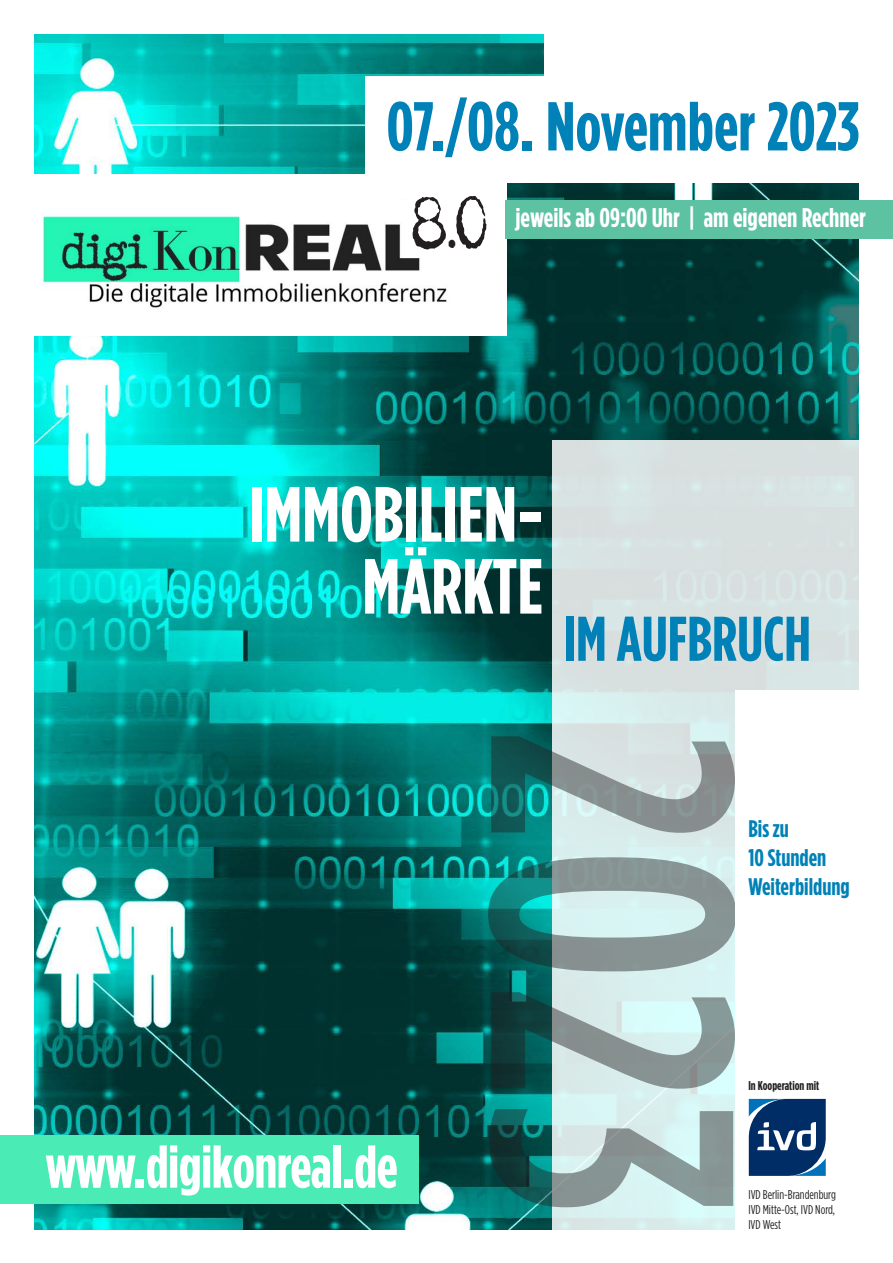
<style>
.page{position:relative;width:893px;height:1263px;background:#fff}
.page>*{position:absolute;margin:0;border:0;box-sizing:border-box;transform-origin:0 0}
.t1{font:500 345.75px "Gotham Condensed";color:rgb(35 31 32/.45)}
.t2{font:700 78px "Gotham Condensed";color:#fff}
.t3{font:78px "Typeka";color:#231f20;scale:.8 1}
.t4{font:700 69px "Gotham Condensed";color:#0082b8}
.t5{font:700 63px "Gotham Condensed";color:#0082b8}
.t6{font:700 60px "Gotham Condensed";letter-spacing:-.01em;color:#fff}
.t7{font:700 27px "Gotham Condensed";color:#fff}
.t8{font:700 24px/28.8px "Gotham Condensed";color:#0082b8}
.t9{font:12.75px/15px "Gotham Condensed";color:#231f20}
.t10{font:700 12.75px "Gotham Condensed";color:#231f20}
.s1{font-size:39px}
</style>
<div class="page">
<img style="left:34px;top:34px;width:825px;height:1195px">
<div style="left:544px;top:12px;width:327px;height:99px;background:#fff"></div>
<div style="left:552px;top:440px;width:327px;height:823px;background:#fff;opacity:.85"></div>
<div style="left:365px;top:77px;width:528px;height:106px;background:#fff"></div>
<div style="left:736px;top:690px;width:157px;height:569px;background:#fff"></div>
<div style="left:0;top:1136px;width:419px;height:68px;background:#4bebb5"></div>
<div style="left:0;top:175px;width:506px;height:161px;background:#fff"></div>
<img style="left:42px;top:215px;width:405px;height:93px">
<div style="left:506px;top:200px;width:387px;height:38px;background:#5cc2a1"></div>
<svg style="left:749px;top:1099px;width:77px;height:77px;background:#285384"></svg>
<div style="left:403px;top:200px;width:99px;height:57px;background:#fff"></div>
<p class="t4" style="left:386px;top:102px;width:475px">07./08. November 2023</p>
<p class="t3" style="left:409px;top:178px;width:102px">8<span class="s1">.</span>0</p>
<p class="t7" style="left:516px;top:208px;width:352px">jeweils ab 09:00 Uhr | am eigenen Rechner</p>
<p class="t2" style="left:249px;top:487px;width:296px">IMMOBILIEN-</p>
<p class="t2" style="left:362px;top:559px;width:182px">MÄRKTE</p>
<p class="t5" style="left:564px;top:616px;width:249px">IM AUFBRUCH</p>
<p class="t6" style="left:45px;top:1145px;width:354px">www.digikonreal.de</p>
<p class="t1" style="left:735px;top:729px;width:488px;rotate:90deg">2023</p>
<p class="t8" style="left:748px;top:816px;width:42px">Bis zu</p>
<p class="t8" style="left:748px;top:844px;width:103px">10 Stunden<br>Weiterbildung</p>
<p class="t10" style="left:748px;top:1081px;width:72px">In Kooperation mit</p>
<p class="t9" style="left:748px;top:1188px;width:89px">IVD Berlin-Brandenburg</p>
<p class="t9" style="left:748px;top:1203px;width:88px">IVD Mitte-Ost, IVD Nord,<br>IVD West</p>
</div>
